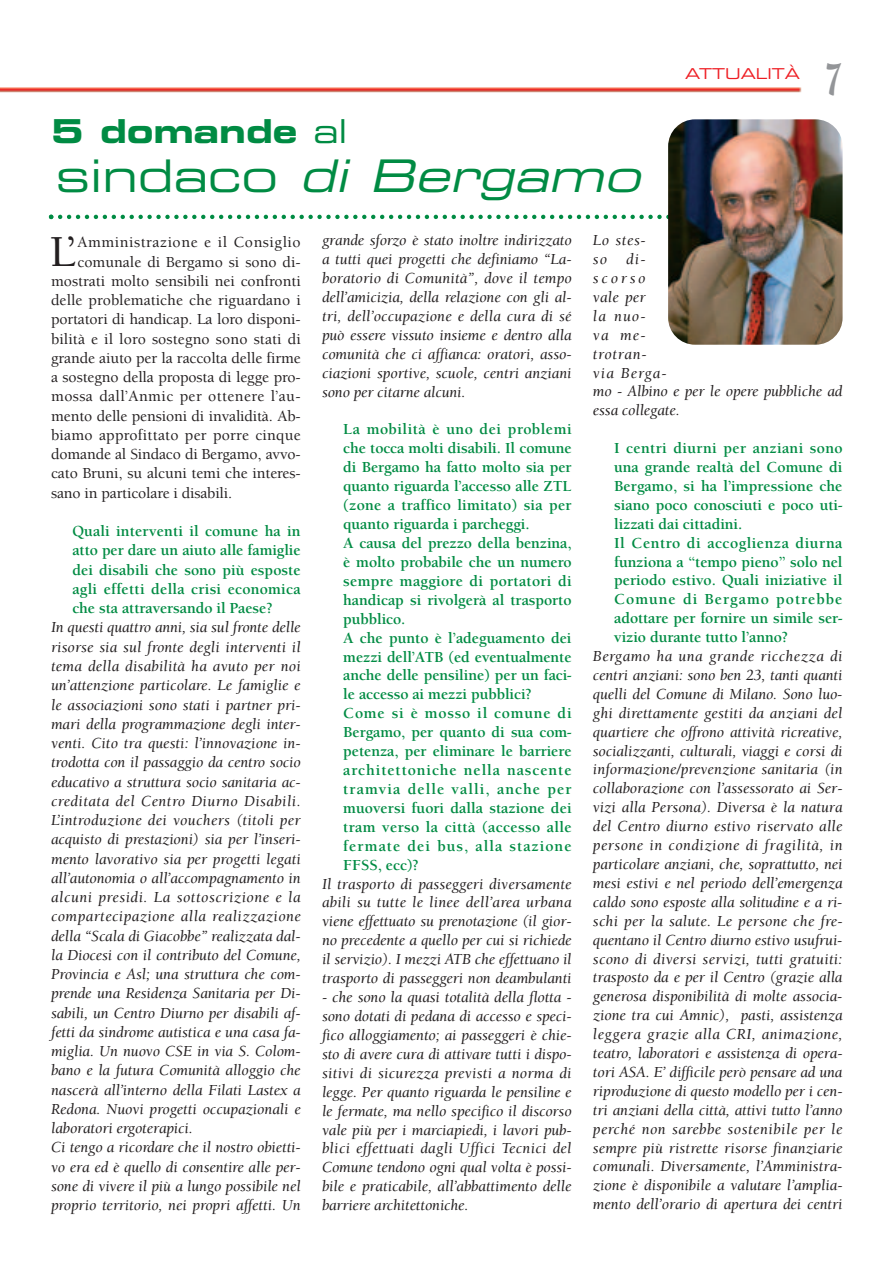
<style>
.page{position:relative;width:893px;height:1262px;background:#fff}
.page>*{position:absolute;margin:0;border:0;box-sizing:border-box;transform-origin:0 0}
.t1{font:900 48px "Berkeley";color:#939598;scale:.68 1}
.t2{font:500 45.45px "Berkeley";color:#231f20}
.t3{font:italic 45px "Eurostile Extended Two";color:#008b43}
.t4{font:33px "Eurostile Bold Extended Two";color:#008b43}
.t5{font:italic 15.75px/18.9px "Berkeley";letter-spacing:-.01em;color:#231f20;text-align:justify}
.t6{font:700 15.75px/18.9px "Berkeley";letter-spacing:-.005em;color:#008b43}
.t7{font:500 15.75px "Berkeley";letter-spacing:-.01em;color:#231f20}
.t8{font:500 15.75px "Berkeley";letter-spacing:.01em;color:#231f20}
.t9{font:500 15.75px "Berkeley";letter-spacing:.025em;color:#231f20}
.t10{font:500 15.75px "Berkeley";letter-spacing:.015em;color:#231f20}
.t11{font:500 15.75px "Berkeley";letter-spacing:.035em;color:#231f20}
.t12{font:15px "Eurostile Extended Two";color:#ee1d23}
.s1{font-family:"Eurostile Extended Two"}
.s2{font-style:normal}
</style>
<div class="page">
<svg style="left:0;top:87px;width:843px;height:258px"></svg>
<h3 class="t4" style="left:51px;top:119px;width:298px">5 domande <span class="s1">al</span></h3>
<h3 class="t3" style="left:56px;top:159px;width:595px"><span class="s2">s i n d a c o</span> di Bergamo</h3>
<p class="t12" style="left:685px;top:68px;width:116px">ATTUALITÀ</p>
<h1 class="t1" style="left:824px;top:60px;width:28px">7</h1>
<h2 class="t2" style="left:50px;top:234px;width:27px">L’</h2>
<p class="t11" style="left:77px;top:236px;width:225px">Amministrazione e il Consiglio</p>
<p class="t7" style="left:77px;top:255px;width:225px">comunale di Bergamo si sono di-</p>
<p class="t7" style="left:51px;top:275px;width:251px">mostrati molto sensibili nei confronti</p>
<p class="t7" style="left:51px;top:294px;width:251px">delle problematiche che riguardano i</p>
<p class="t7" style="left:51px;top:313px;width:251px">portatori di handicap. La loro disponi-</p>
<p class="t8" style="left:51px;top:332px;width:251px">bilità e il loro sostegno sono stati di</p>
<p class="t7" style="left:51px;top:352px;width:251px">grande aiuto per la raccolta delle firme</p>
<p class="t7" style="left:51px;top:371px;width:251px">a sostegno della proposta di legge pro-</p>
<p class="t9" style="left:51px;top:390px;width:251px">mossa dall’Anmic per ottenere l’au-</p>
<p class="t7" style="left:51px;top:410px;width:251px">mento delle pensioni di invalidità. Ab-</p>
<p class="t10" style="left:51px;top:429px;width:251px">biamo approfittato per porre cinque</p>
<p class="t7" style="left:51px;top:448px;width:251px">domande al Sindaco di Bergamo, avvo-</p>
<p class="t7" style="left:51px;top:467px;width:251px">cato Bruni, su alcuni temi che interes-</p>
<p class="t7" style="left:51px;top:487px;width:182px">sano in particolare i disabili.</p>
<p class="t6" style="left:72px;top:523px;width:230px;text-align:justify">Quali interventi il comune ha in atto per dare un aiuto alle famiglie dei disabili che sono più esposte agli effetti della crisi economica che sta attraversando il Paese?</p>
<p class="t5" style="left:51px;top:619px;width:251px;text-align:left">In questi quattro anni, sia sul fronte delle risorse sia sul fronte degli interventi il tema della disabilità ha avuto per noi un’attenzione particolare. Le famiglie e le associazioni sono stati i partner pri&shy;mari della programmazione degli inter&shy;venti. Cito tra questi: l’innovazione in&shy;trodotta con il passaggio da centro socio educativo a struttura socio sanitaria ac&shy;creditata del Centro Diurno Disabili.<br>L’introduzione dei vouchers (titoli per acquisto di prestazioni) sia per l’inseri&shy;mento lavorativo sia per progetti legati all’autonomia o all’accompagnamento in alcuni presidi. La sottoscrizione e la compartecipazione alla realizzazione della “Scala di Giacobbe” realizzata dal&shy;la Diocesi con il contributo del Comune, Provincia e Asl; una struttura che com&shy;prende una Residenza Sanitaria per Di&shy;sabili, un Centro Diurno per disabili af&shy;fetti da sindrome autistica e una casa fa&shy;miglia. Un nuovo CSE in via S. Colom&shy;bano e la futura Comunità alloggio che nascerà all’interno della Filati Lastex a Redona. Nuovi progetti occupazionali e laboratori ergoterapici.<br>Ci tengo a ricordare che il nostro obietti&shy;vo era ed è quello di consentire alle per&shy;sone di vivere il più a lungo possibile nel proprio territorio, nei propri affetti. Un</p>
<p class="t5" style="left:322px;top:232px;width:251px">grande sforzo è stato inoltre indirizzato a tutti quei progetti che definiamo “La&shy;boratorio di Comunità”, dove il tempo dell’amicizia, della relazione con gli al&shy;tri, dell’occupazione e della cura di sé può essere vissuto insieme e dentro alla comunità che ci affianca: oratori, asso&shy;ciazioni sportive, scuole, centri anziani sono per citarne alcuni.</p>
<p class="t6" style="left:343px;top:421px;width:230px">La mobilità è uno dei problemi che tocca molti disabili. Il comune di Bergamo ha fatto molto sia per quanto riguarda l’accesso alle ZTL (zone a traffico limitato) sia per quanto riguarda i parcheggi.<br>A causa del prezzo della benzina, è molto probabile che un numero sempre maggiore di portatori di handicap si rivolgerà al trasporto pubblico.<br>A che punto è l’adeguamento dei mezzi dell’ATB (ed eventualmente anche delle pensiline) per un faci&shy;le accesso ai mezzi pubblici?<br>Come si è mosso il comune di<br>Bergamo, per quanto di sua com&shy;petenza, per eliminare le barriere architettoniche nella nascente tramvia delle valli, anche per muoversi fuori dalla stazione dei tram verso la città (accesso alle fermate dei bus, alla stazione<br>FFSS, ecc)?</p>
<p class="t5" style="left:322px;top:876px;width:251px">Il trasporto di passeggeri diversamente abili su tutte le linee dell’area urbana viene effettuato su prenotazione (il gior&shy;no precedente a quello per cui si richiede il servizio). I mezzi ATB che effettuano il trasporto di passeggeri non deambulanti</p>
<p class="t5" style="left:322px;top:989px;width:251px">- che sono la quasi totalità della flotta - sono dotati di pedana di accesso e speci&shy;fico alloggiamento; ai passeggeri è chie&shy;sto di avere cura di attivare tutti i dispo&shy;sitivi di sicurezza previsti a norma di legge. Per quanto riguarda le pensiline e le fermate, ma nello specifico il discorso vale più per i marciapiedi, i lavori pub&shy;blici effettuati dagli Uffici Tecnici del Comune tendono ogni qual volta è possi&shy;bile e praticabile, all’abbattimento delle barriere architettoniche.</p>
<p class="t5" style="left:592px;top:232px;width:251px;text-align:left">Lo stes-<br>so di-<br>scorso<br>vale per<br>la nuo-<br>va me-<br>trotran-<br>via Berga-<br>mo - Albino e per le opere pubbliche ad essa collegate.</p>
<p class="t6" style="left:614px;top:440px;width:230px">I centri diurni per anziani sono una grande realtà del Comune di<br>Bergamo, si ha l’impressione che siano poco conosciuti e poco uti&shy;lizzati dai cittadini.<br>Il Centro di accoglienza diurna funziona a “tempo pieno” solo nel periodo estivo. Quali iniziative il<br>Comune di Bergamo potrebbe adottare per fornire un simile ser&shy;vizio durante tutto l’anno?</p>
<p class="t5" style="left:592px;top:648px;width:251px">Bergamo ha una grande ricchezza di centri anziani: sono ben 23, tanti quanti quelli del Comune di Milano. Sono luo&shy;ghi direttamente gestiti da anziani del quartiere che offrono attività ricreative, socializzanti, culturali, viaggi e corsi di informazione/prevenzione sanitaria (in collaborazione con l’assessorato ai Ser&shy;vizi alla Persona). Diversa è la natura del Centro diurno estivo riservato alle persone in condizione di fragilità, in particolare anziani, che, soprattutto, nei mesi estivi e nel periodo dell’emergenza caldo sono esposte alla solitudine e a ri&shy;schi per la salute. Le persone che fre&shy;quentano il Centro diurno estivo usufrui&shy;scono di diversi servizi, tutti gratuiti: trasposto da e per il Centro (grazie alla generosa disponibilità di molte associa&shy;zione tra cui Amnic), pasti, assistenza leggera grazie alla CRI, animazione, teatro, laboratori e assistenza di opera&shy;tori ASA. E’ difficile però pensare ad una riproduzione di questo modello per i cen&shy;tri anziani della città, attivi tutto l’anno perché non sarebbe sostenibile per le sempre più ristrette risorse finanziarie comunali. Diversamente, l’Amministra&shy;zione è disponibile a valutare l’amplia&shy;mento dell’orario di apertura dei centri</p>
</div>
